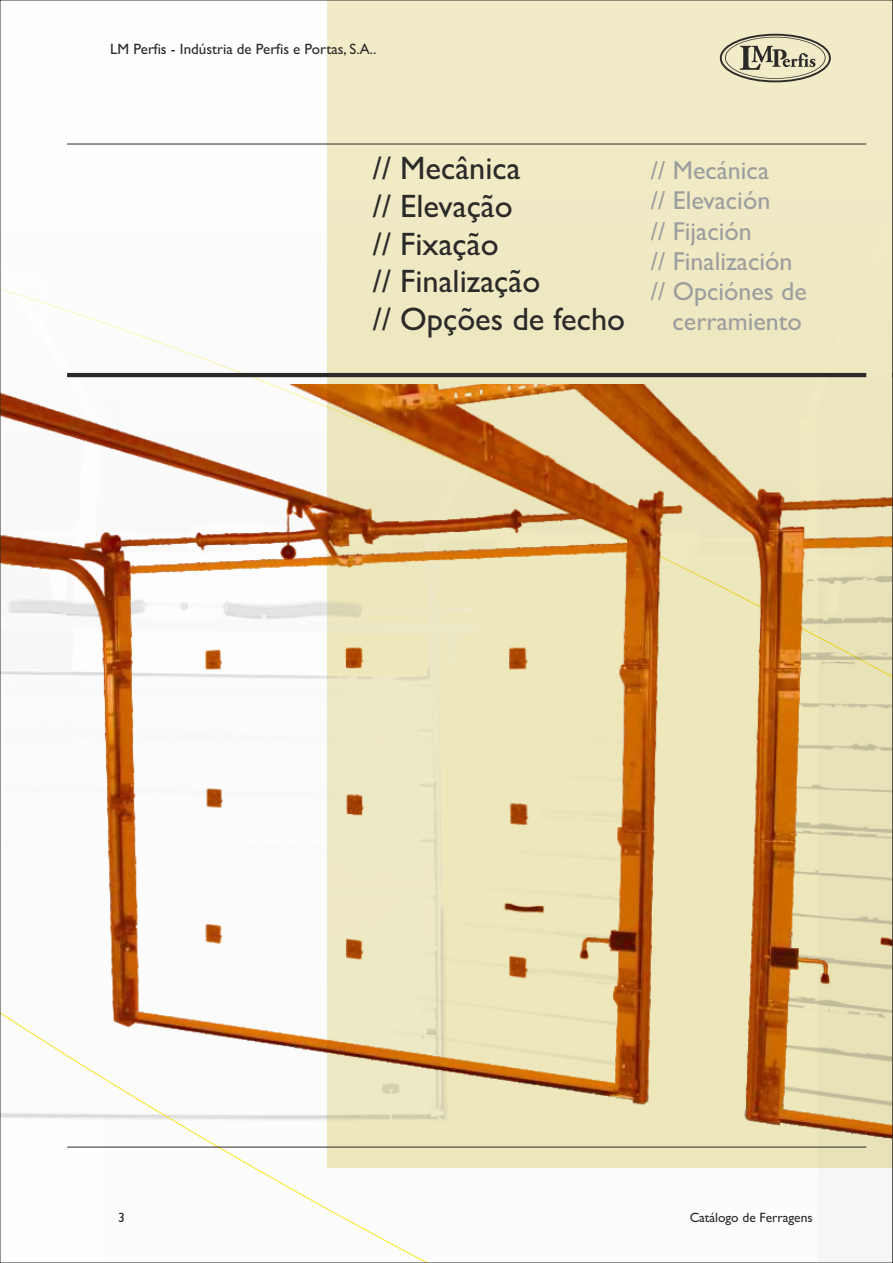
<style>
.page{position:relative;width:893px;height:1263px;background:#fff}
.page>*{position:absolute;margin:0;border:0;box-sizing:border-box;transform-origin:0 0}
.t1{font:32.4px/37.7px "Gill Sans MT EU";color:#2b2a29}
.t2{font:25.95px "Gill Sans MT EU";color:#9d9e9e}
.t3{font:15px "Gill Sans MT EU";color:#2b2a29}
.t4{font:13.5px "Gill Sans MT EU";color:#2b2a29}
</style>
<div class="page">
<img style="left:2px;top:384px;width:325px;height:778px">
<div style="left:327px;top:0;width:566px;height:1167px;background:#ece4ad;opacity:.67"></div>
<svg style="left:892px;top:0;width:1px;height:1263px"></svg>
<hr style="left:67px;top:144px;width:799px;height:1px;background:#2b2a29">
<hr style="left:67px;top:1147px;width:799px;height:1px;background:#2b2a29">
<hr style="left:67px;top:373px;width:799px;height:4px;background:#2b2a29">
<svg style="left:725px;top:37px;width:100px;height:42px;background:#c2bea1"></svg>
<div style="left:720px;top:34px;width:111px;height:48px;border:2px solid #2b2a29;border-radius:50%"></div>
<p class="t3" style="left:110px;top:43px;width:267px">LM Perfis - Indústria de Perfis e Portas, S.A..</p>
<p class="t1" style="left:373px;top:153px;width:254px">// Mecânica<br>// Elevação<br>// Fixação<br>// Finalização<br>// Opções de fecho</p>
<p class="t2" style="left:651px;top:161px;width:120px">// Mecánica</p>
<p class="t2" style="left:651px;top:192px;width:121px">// Elevación</p>
<p class="t2" style="left:651px;top:222px;width:102px">// Fijación</p>
<p class="t2" style="left:651px;top:252px;width:143px">// Finalización</p>
<p class="t2" style="left:651px;top:282px;width:157px">// Opciónes de</p>
<p class="t2" style="left:673px;top:312px;width:131px">cerramiento</p>
<p class="t4" style="left:118px;top:1212px;width:8px">3</p>
<p class="t4" style="left:690px;top:1212px;width:125px">Catálogo de Ferragens</p>
</div>
